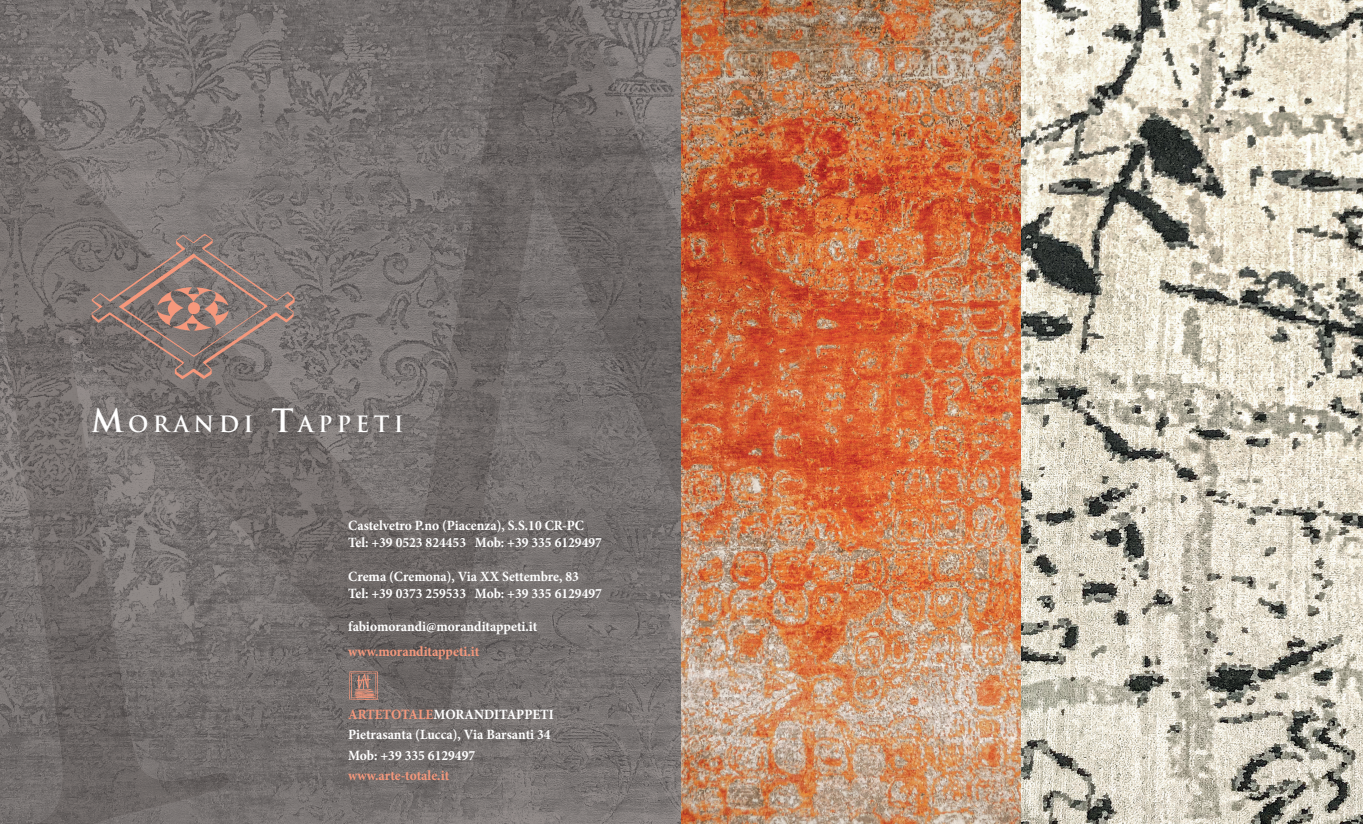
<style>
.page{position:relative;width:1363px;height:824px;background:#fff}
.page>*{position:absolute;margin:0;border:0;box-sizing:border-box;transform-origin:0 0}
.t1{font:700 22px "Trajan";letter-spacing:.2em;color:#fff}
.t2{font:700 14.2px/16.8px "Minion Pro";color:#fff;scale:.95 1}
.t3{font:700 14.2px "Minion Pro";color:#f6987c;scale:.95 1}
.s1{font-size:31.4px}
.s2{color:#f6987c}
</style>
<div class="page">
<img style="left:0;top:0;width:473px;height:128px">
<img style="left:613px;top:0;width:68px;height:21px">
<img style="left:613px;top:21px;width:68px;height:71px">
<img style="left:647px;top:92px;width:34px;height:62px">
<img style="left:56px;top:128px;width:417px;height:35px">
<img style="left:0;top:456px;width:21px;height:368px">
<img style="left:91px;top:163px;width:382px;height:35px">
<img style="left:126px;top:198px;width:347px;height:36px">
<img style="left:321px;top:234px;width:117px;height:35px">
<img style="left:508px;top:306px;width:69px;height:518px">
<img style="left:321px;top:269px;width:117px;height:36px">
<img style="left:577px;top:306px;width:35px;height:518px">
<img style="left:321px;top:305px;width:117px;height:71px">
<img style="left:91px;top:396px;width:34px;height:79px">
<img style="left:473px;top:377px;width:35px;height:447px">
<img style="left:612px;top:431px;width:34px;height:393px">
<img style="left:125px;top:435px;width:35px;height:389px">
<img style="left:300px;top:376px;width:138px;height:35px">
<img style="left:160px;top:475px;width:34px;height:349px">
<img style="left:300px;top:411px;width:138px;height:36px">
<img style="left:646px;top:507px;width:35px;height:317px">
<img style="left:21px;top:714px;width:34px;height:92px">
<img style="left:194px;top:515px;width:35px;height:309px">
<img style="left:335px;top:447px;width:68px;height:35px">
<img style="left:229px;top:553px;width:35px;height:271px">
<img style="left:369px;top:482px;width:34px;height:13px">
<img style="left:264px;top:590px;width:35px;height:234px">
<img style="left:438px;top:725px;width:35px;height:99px">
<img style="left:299px;top:627px;width:35px;height:197px">
<img style="left:334px;top:664px;width:34px;height:160px">
<img style="left:368px;top:700px;width:35px;height:124px">
<img style="left:403px;top:725px;width:35px;height:99px">
<img style="left:473px;top:0;width:140px;height:306px">
<img style="left:0;top:85px;width:22px;height:371px">
<img style="left:612px;top:78px;width:35px;height:353px">
<img style="left:21px;top:110px;width:35px;height:604px">
<img style="left:55px;top:148px;width:36px;height:676px">
<img style="left:646px;top:154px;width:35px;height:353px">
<img style="left:90px;top:187px;width:36px;height:209px">
<img style="left:125px;top:387px;width:35px;height:48px">
<img style="left:438px;top:208px;width:35px;height:517px">
<img style="left:160px;top:387px;width:34px;height:88px">
<img style="left:194px;top:387px;width:35px;height:128px">
<img style="left:473px;top:305px;width:43px;height:72px">
<img style="left:591px;top:305px;width:22px;height:49px">
<img style="left:229px;top:387px;width:35px;height:166px">
<img style="left:264px;top:387px;width:36px;height:203px">
<img style="left:473px;top:376px;width:32px;height:194px">
<img style="left:299px;top:418px;width:36px;height:209px">
<img style="left:403px;top:423px;width:35px;height:302px">
<img style="left:90px;top:475px;width:36px;height:349px">
<img style="left:334px;top:457px;width:35px;height:207px">
<img style="left:368px;top:495px;width:36px;height:205px">
<img style="left:125px;top:700px;width:35px;height:114px">
<img style="left:160px;top:772px;width:70px;height:30px">
<img style="left:4px;top:806px;width:52px;height:18px">
<img style="left:160px;top:801px;width:17px;height:5px">
<img style="left:681px;top:0;width:681px;height:824px">
<img style="left:67px;top:223px;width:254px;height:164px">
<img style="left:348px;top:670px;width:30px;height:31px">
<h1 class="t1" style="left:91px;top:410px;width:314px"><span class="s1">M</span>ORANDI <span class="s1">T</span>APPETI</h1>
<p class="t2" style="left:348px;top:517px;width:268px">Castelvetro P.no (Piacenza), S.S.10 CR-PC<br>Tel: +39 0523 824453 Mob: +39 335 6129497</p>
<p class="t2" style="left:348px;top:567px;width:268px">Crema (Cremona), Via XX Settembre, 83<br>Tel: +39 0373 259533 Mob: +39 335 6129497</p>
<p class="t2" style="left:348px;top:618px;width:201px">fabiomorandi@moranditappeti.it</p>
<p class="t3" style="left:348px;top:641px;width:140px">www.moranditappeti.it</p>
<p class="t2" style="left:348px;top:704px;width:218px;line-height:20.2px"><span class="s2">ARTETOTALE</span>MORANDITAPPETI<br>Pietrasanta (Lucca), Via Barsanti 34<br>Mob: +39 335 6129497</p>
<p class="t3" style="left:348px;top:765px;width:108px">www.arte-totale.it</p>
</div>
